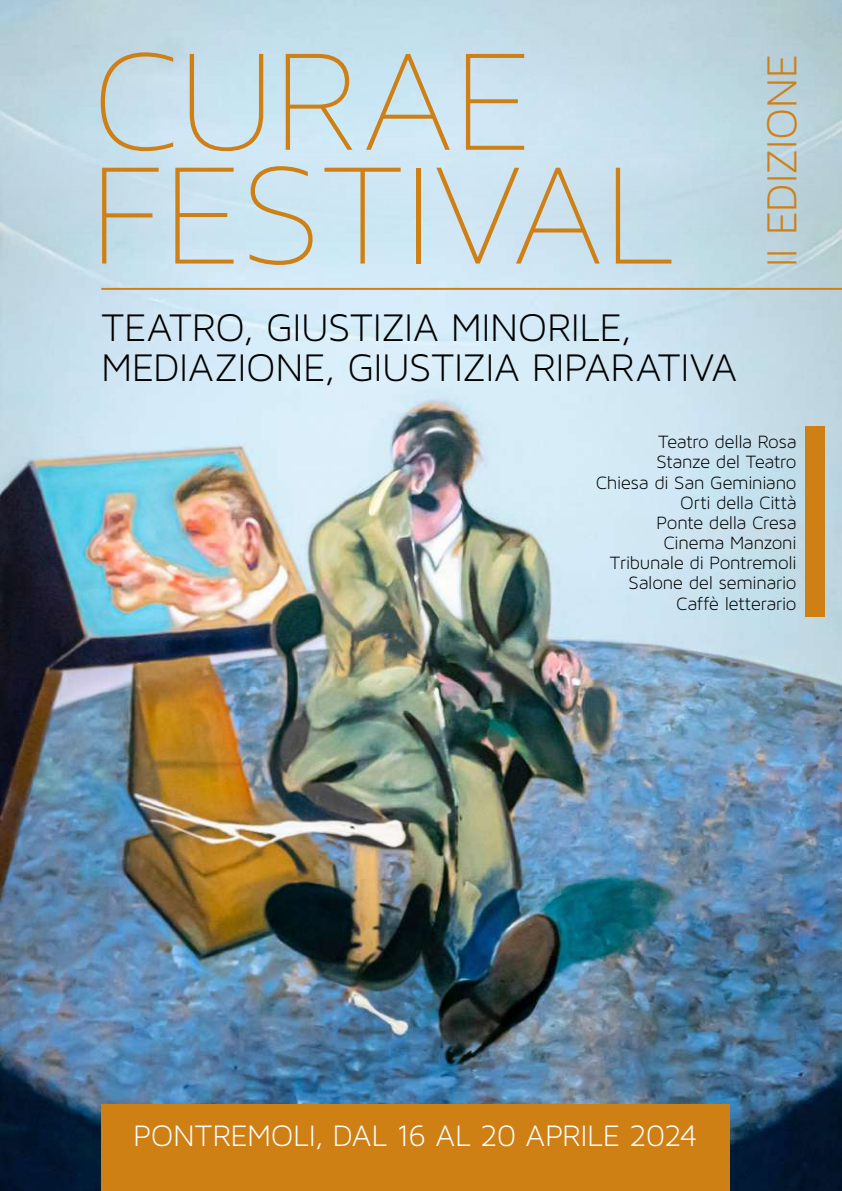
<style>
.page{position:relative;width:842px;height:1191px;background:#fff}
.page>*{position:absolute;margin:0;border:0;box-sizing:border-box;transform-origin:0 0}
.t1{font:100 154.6px/113.8px "Maven Pro Light 200";color:#cf8015}
.t2{font:300 45px "Maven Pro Light 300";letter-spacing:-.005em;color:#cf8015}
.t3{font:300 41.2px/40px "Maven Pro Light 300";letter-spacing:-.005em;color:#000}
.t4{font:300 31.8px "Maven Pro Light 300";letter-spacing:-.005em;color:#fff}
.t5{font:300 19.2px/20.2px "Maven Pro Light 300";letter-spacing:-.02em;color:#000;text-align:right}
</style>
<div class="page">
<img style="left:0;top:127px;width:842px;height:1064px">
<div style="left:806px;top:426px;width:19px;height:190px;background:#cf8015"></div>
<hr style="left:101px;top:288px;width:741px;height:2px;background:#cf8015">
<div style="left:101px;top:1104px;width:628px;height:87px;background:#cf8015"></div>
<h1 class="t1" style="left:91px;top:42px;width:587px">CURAE<br>FESTIVAL</h1>
<h3 class="t3" style="left:101px;top:307px;width:638px">TEATRO, GIUSTIZIA MINORILE,<br>MEDIAZIONE, GIUSTIZIA RIPARATIVA</h3>
<h2 class="t2" style="left:757px;top:267px;width:215px;rotate:-90deg">II EDIZIONE</h2>
<p class="t5" style="left:596px;top:431px;width:202px">Teatro della Rosa<br>Stanze del Teatro<br>Chiesa di San Geminiano<br>Orti della Città<br>Ponte della Cresa<br>Cinema Manzoni<br>Tribunale di Pontremoli<br>Salone del seminario<br>Caffè letterario</p>
<h3 class="t4" style="left:133px;top:1117px;width:565px">PONTREMOLI, DAL 16 AL 20 APRILE 2024</h3>
</div>
